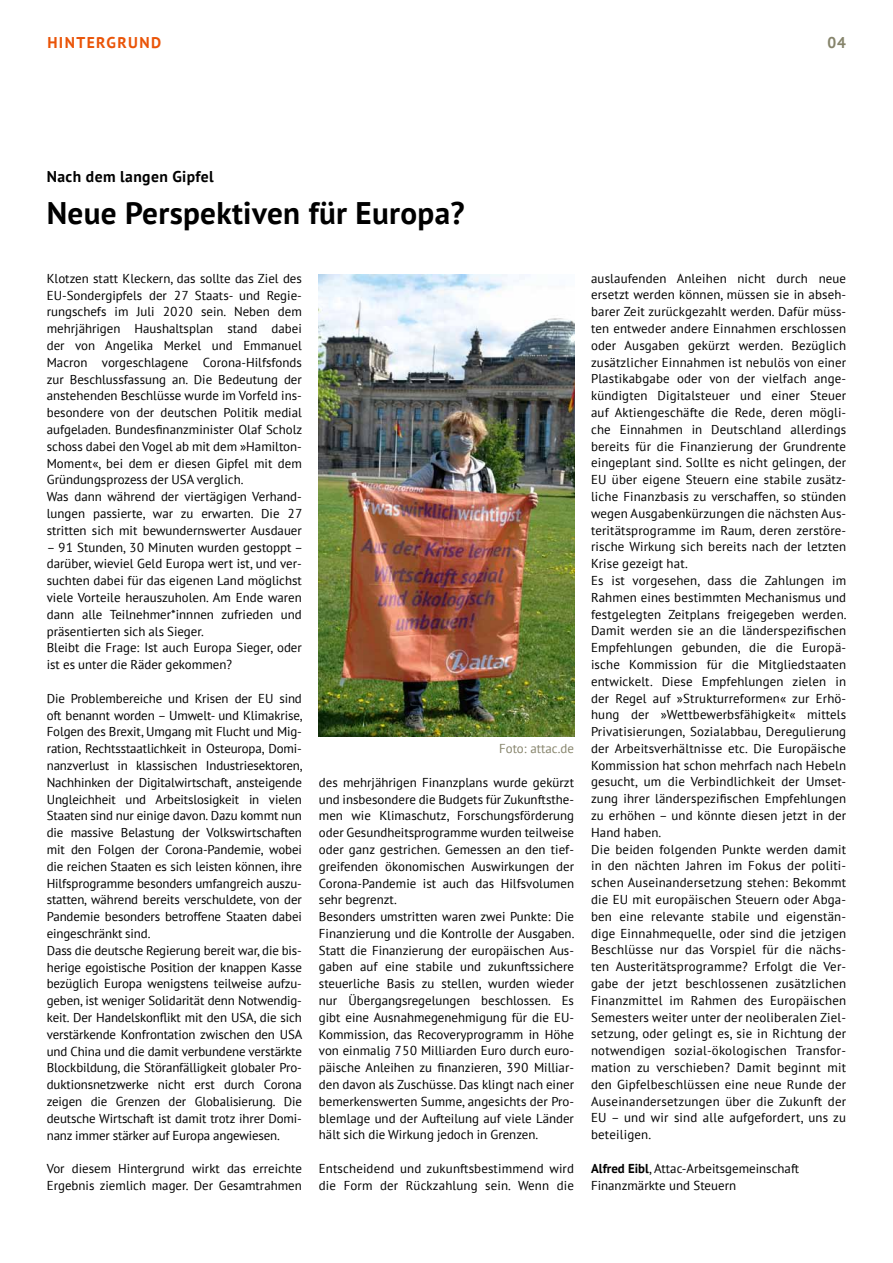
<style>
.page{position:relative;width:893px;height:1263px;background:#fff}
.page>*{position:absolute;margin:0;border:0;box-sizing:border-box;transform-origin:0 0}
.t1{font:31.2px "Attac Serifenlos Bold";letter-spacing:.01em;color:#000}
.t2{font:15.6px "Attac Serifenlos Bold";letter-spacing:.025em;color:#000}
.t3{font:15.6px "Attac Serifenlos Bold";color:#ea5408}
.t4{font:15.6px "Attac Serifenlos Bold";color:#86846b}
.t5{font:12.9px/16.8px "Attac Serifenlos Regular";color:#000}
.t6{font:12.9px "Attac Serifenlos Regular";color:#86846b}
.s1{font-family:"Attac Serifenlos Bold"}
</style>
<div class="page">
<img style="left:319px;top:274px;width:255px;height:462px">
<p class="t3" style="left:47px;top:32px;width:51px">Hintergrund</p>
<p class="t4" style="left:827px;top:32px;width:21px">04</p>
<p class="t2" style="left:47px;top:166px;width:168px">Nach dem langen Gipfel</p>
<h1 class="t1" style="left:47px;top:192px;width:419px">Neue Perspektiven für Europa?</h1>
<p class="t5" style="left:47px;top:270px;width:257px">Klotzen statt Kleckern, das sollte das Ziel des EU-Sondergipfels der 27 Staats- und Regie&shy;rungschefs im Juli 2020 sein. Neben dem mehrjährigen Haushaltsplan stand dabei der von Angelika Merkel und Emmanuel Macron vorgeschlagene Corona-Hilfsfonds zur Beschlussfassung an. Die Bedeutung der anstehenden Beschlüsse wurde im Vorfeld ins&shy;besondere von der deutschen Politik medial aufgeladen. Bundesfinanzminister Olaf Scholz schoss dabei den Vogel ab mit dem »Hamilton-Moment«, bei dem er diesen Gipfel mit dem Gründungsprozess der USA verglich.<br>Was dann während der viertägigen Verhand&shy;lungen passierte, war zu erwarten. Die 27 stritten sich mit bewundernswerter Ausdauer</p>
<p class="t5" style="left:47px;top:538px;width:258px">– 91 Stunden, 30 Minuten wurden gestoppt – darüber, wieviel Geld Europa wert ist, und ver&shy;suchten dabei für das eigenen Land möglichst viele Vorteile herauszuholen. Am Ende waren dann alle Teilnehmer*innnen zufrieden und präsentierten sich als Sieger.<br>Bleibt die Frage: Ist auch Europa Sieger, oder ist es unter die Räder gekommen?</p>
<p class="t5" style="left:47px;top:689px;width:257px">Die Problembereiche und Krisen der EU sind oft benannt worden – Umwelt- und Klimakrise, Folgen des Brexit, Umgang mit Flucht und Mig&shy;ration, Rechtsstaatlichkeit in Osteuropa, Domi&shy;nanzverlust in klassischen Industriesektoren, Nachhinken der Digitalwirtschaft, ansteigende Ungleichheit und Arbeitslosigkeit in vielen Staaten sind nur einige davon. Dazu kommt nun die massive Belastung der Volkswirtschaften mit den Folgen der Corona-Pandemie, wobei die reichen Staaten es sich leisten können, ihre Hilfsprogramme besonders umfangreich auszu&shy;statten, während bereits verschuldete, von der Pandemie besonders betroffene Staaten dabei eingeschränkt sind.<br>Dass die deutsche Regierung bereit war, die bis&shy;herige egoistische Position der knappen Kasse bezüglich Europa wenigstens teilweise aufzu&shy;geben, ist weniger Solidarität denn Notwendig&shy;keit. Der Handelskonflikt mit den USA, die sich verstärkende Konfrontation zwischen den USA und China und die damit verbundene verstärkte Blockbildung, die Störanfälligkeit globaler Pro&shy;duktionsnetzwerke nicht erst durch Corona zeigen die Grenzen der Globalisierung. Die deutsche Wirtschaft ist damit trotz ihrer Domi&shy;nanz immer stärker auf Europa angewiesen.</p>
<p class="t5" style="left:47px;top:1160px;width:257px">Vor diesem Hintergrund wirkt das erreichte<br>Ergebnis ziemlich mager. Der Gesamtrahmen</p>
<p class="t6" style="left:499px;top:740px;width:76px">Foto: attac.de</p>
<p class="t5" style="left:319px;top:773px;width:257px">des mehrjährigen Finanzplans wurde gekürzt und insbesondere die Budgets für Zukunftsthe&shy;men wie Klimaschutz, Forschungsförderung oder Gesundheitsprogramme wurden teilweise oder ganz gestrichen. Gemessen an den tief&shy;greifenden ökonomischen Auswirkungen der Corona-Pandemie ist auch das Hilfsvolumen sehr begrenzt.<br>Besonders umstritten waren zwei Punkte: Die Finanzierung und die Kontrolle der Ausgaben.<br>Statt die Finanzierung der europäischen Aus&shy;gaben auf eine stabile und zukunftssichere steuerliche Basis zu stellen, wurden wieder nur Übergangsregelungen beschlossen. Es gibt eine Ausnahmegenehmigung für die EU-Kommission, das Recoveryprogramm in Höhe von einmalig 750 Milliarden Euro durch euro&shy;päische Anleihen zu finanzieren, 390 Milliar&shy;den davon als Zuschüsse. Das klingt nach einer bemerkenswerten Summe, angesichts der Pro&shy;blemlage und der Aufteilung auf viele Länder hält sich die Wirkung jedoch in Grenzen.</p>
<p class="t5" style="left:319px;top:1160px;width:257px">Entscheidend und zukunftsbestimmend wird die Form der Rückzahlung sein. Wenn die</p>
<p class="t5" style="left:591px;top:269px;width:257px">auslaufenden Anleihen nicht durch neue ersetzt werden können, müssen sie in abseh&shy;barer Zeit zurückgezahlt werden. Dafür müss&shy;ten entweder andere Einnahmen erschlossen oder Ausgaben gekürzt werden. Bezüglich zusätzlicher Einnahmen ist nebulös von einer Plastikabgabe oder von der vielfach ange&shy;kündigten Digitalsteuer und einer Steuer auf Aktiengeschäfte die Rede, deren mögli&shy;che Einnahmen in Deutschland allerdings bereits für die Finanzierung der Grundrente eingeplant sind. Sollte es nicht gelingen, der EU über eigene Steuern eine stabile zusätz&shy;liche Finanzbasis zu verschaffen, so stünden wegen Ausgabenkürzungen die nächsten Aus&shy;teritätsprogramme im Raum, deren zerstöre&shy;rische Wirkung sich bereits nach der letzten Krise gezeigt hat.<br>Es ist vorgesehen, dass die Zahlungen im Rahmen eines bestimmten Mechanismus und festgelegten Zeitplans freigegeben werden.<br>Damit werden sie an die länderspezifischen Empfehlungen gebunden, die die Europä&shy;ische Kommission für die Mitgliedstaaten entwickelt. Diese Empfehlungen zielen in der Regel auf »Strukturreformen« zur Erhö&shy;hung der »Wettbewerbsfähigkeit« mittels Privatisierungen, Sozialabbau, Deregulierung der Arbeitsverhältnisse etc. Die Europäische Kommission hat schon mehrfach nach Hebeln gesucht, um die Verbindlichkeit der Umset&shy;zung ihrer länderspezifischen Empfehlungen zu erhöhen – und könnte diesen jetzt in der Hand haben.<br>Die beiden folgenden Punkte werden damit in den nächten Jahren im Fokus der politi&shy;schen Auseinandersetzung stehen: Bekommt die EU mit europäischen Steuern oder Abga&shy;ben eine relevante stabile und eigenstän&shy;dige Einnahmequelle, oder sind die jetzigen Beschlüsse nur das Vorspiel für die nächs&shy;ten Austeritätsprogramme? Erfolgt die Ver&shy;gabe der jetzt beschlossenen zusätzlichen Finanzmittel im Rahmen des Europäischen Semesters weiter unter der neoliberalen Ziel&shy;setzung, oder gelingt es, sie in Richtung der notwendigen sozial-ökologischen Transfor&shy;mation zu verschieben? Damit beginnt mit den Gipfelbeschlüssen eine neue Runde der Auseinandersetzungen über die Zukunft der EU – und wir sind alle aufgefordert, uns zu beteiligen.</p>
<p class="t5" style="left:591px;top:1159px;width:210px"><span class="s1">Alfred Eibl</span>, Attac-Arbeitsgemeinschaft<br>Finanzmärkte und Steuern</p>
</div>
